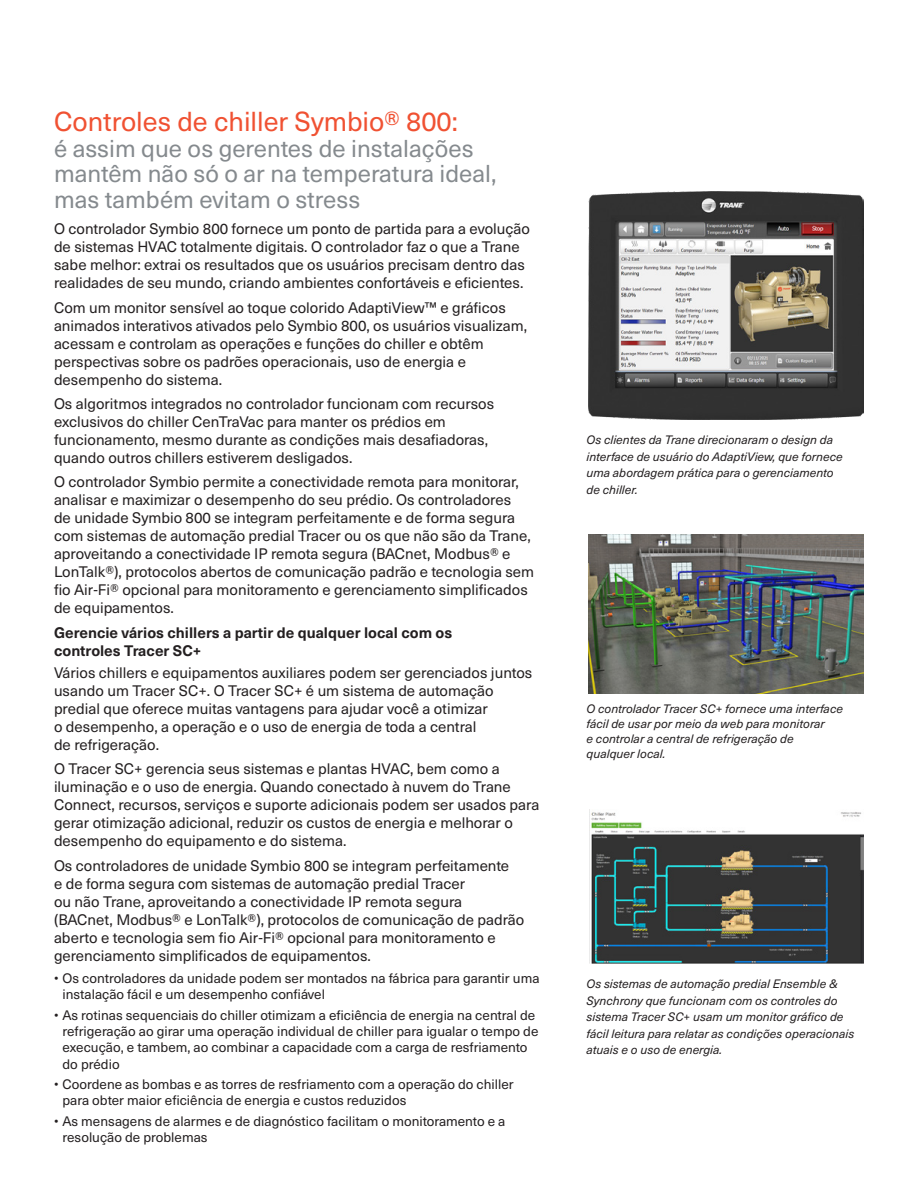
<style>
.page{position:relative;width:918px;height:1188px;background:#fff}
.page>*{position:absolute;margin:0;border:0;box-sizing:border-box;transform-origin:0 0}
.tit2{font:27px "Neue Haas Unica W1 G";color:#f05132}
.subtit{font:24px/25.5px "Neue Haas Unica W1 G";color:#858a8e}
.text2{font:15px/18px "Neue Haas Unica W1 G";color:#231f20}
.tit{font:700 15px/18px "Neue Haas Unica W1 G";color:#231f20}
.t1{font:13.5px/16.2px "Neue Haas Unica W1 G";color:#231f20}
.italic{font:italic 12px/16.5px "Neue Haas Unica W1 G";color:#231f20}
</style>
<div class="page">
<img style="left:589px;top:192px;width:275px;height:227px">
<img style="left:589px;top:535px;width:275px;height:159px">
<img style="left:591px;top:812px;width:273px;height:151px">
<p class="tit2" style="left:54px;top:102px;width:405px">Controles de chiller Symbio® 800:</p>
<p class="subtit" style="left:54px;top:134px;width:444px">é assim que os gerentes de instalações mantêm não só o ar na temperatura ideal, mas também evitam o stress</p>
<p class="text2" style="left:54px;top:219px;width:478px">O controlador Symbio 800 fornece um ponto de partida para a evolução de sistemas HVAC totalmente digitais. O controlador faz o que a Trane sabe melhor: extrai os resultados que os usuários precisam dentro das realidades de seu mundo, criando ambientes confortáveis e eficientes.</p>
<p class="text2" style="left:54px;top:297px;width:475px">Com um monitor sensível ao toque colorido AdaptiView™ e gráficos animados interativos ativados pelo Symbio 800, os usuários visualizam, acessam e controlam as operações e funções do chiller e obtêm perspectivas sobre os padrões operacionais, uso de energia e desempenho do sistema.</p>
<p class="text2" style="left:54px;top:394px;width:442px">Os algoritmos integrados no controlador funcionam com recursos exclusivos do chiller CenTraVac para manter os prédios em funcionamento, mesmo durante as condições mais desafiadoras, quando outros chillers estiverem desligados.</p>
<p class="text2" style="left:54px;top:472px;width:482px">O controlador Symbio permite a conectividade remota para monitorar, analisar e maximizar o desempenho do seu prédio. Os controladores<br>de unidade Symbio 800 se integram perfeitamente e de forma segura com sistemas de automação predial Tracer ou os que não são da Trane, aproveitando a conectividade IP remota segura (BACnet, Modbus® e LonTalk®), protocolos abertos de comunicação padrão e tecnologia sem fio Air-Fi® opcional para monitoramento e gerenciamento simplificados de equipamentos.</p>
<p class="tit" style="left:54px;top:622px;width:400px">Gerencie vários chillers a partir de qualquer local com os controles Tracer SC+</p>
<p class="text2" style="left:54px;top:663px;width:480px">Vários chillers e equipamentos auxiliares podem ser gerenciados juntos usando um Tracer SC+. O Tracer SC+ é um sistema de automação predial que oferece muitas vantagens para ajudar você a otimizar<br>o desempenho, a operação e o uso de energia de toda a central<br>de refrigeração.</p>
<p class="text2" style="left:54px;top:759px;width:487px">O Tracer SC+ gerencia seus sistemas e plantas HVAC, bem como a iluminação e o uso de energia. Quando conectado à nuvem do Trane Connect, recursos, serviços e suporte adicionais podem ser usados para gerar otimização adicional, reduzir os custos de energia e melhorar o desempenho do equipamento e do sistema.</p>
<p class="text2" style="left:54px;top:856px;width:472px">Os controladores de unidade Symbio 800 se integram perfeitamente<br>e de forma segura com sistemas de automação predial Tracer<br>ou não Trane, aproveitando a conectividade IP remota segura (BACnet, Modbus® e LonTalk®), protocolos de comunicação de padrão aberto e tecnologia sem fio Air-Fi® opcional para monitoramento e gerenciamento simplificados de equipamentos.</p>
<p class="t1" style="left:63px;top:970px;width:479px;text-indent:-9px">• Os controladores da unidade podem ser montados na fábrica para garantir uma instalação fácil e um desempenho confiável</p>
<p class="t1" style="left:63px;top:1006px;width:478px;text-indent:-9px">• As rotinas sequenciais do chiller otimizam a eficiência de energia na central de refrigeração ao girar uma operação individual de chiller para igualar o tempo de execução, e tambem, ao combinar a capacidade com a carga de resfriamento do prédio</p>
<p class="t1" style="left:63px;top:1075px;width:453px;text-indent:-9px">• Coordene as bombas e as torres de resfriamento com a operação do chiller para obter maior eficiência de energia e custos reduzidos</p>
<p class="t1" style="left:63px;top:1112px;width:444px;text-indent:-9px">• As mensagens de alarmes e de diagnóstico facilitam o monitoramento e a resolução de problemas</p>
<p class="italic" style="left:587px;top:431px;width:258px">Os clientes da Trane direcionaram o design da interface de usuário do AdaptiView, que fornece uma abordagem prática para o gerenciamento de chiller.</p>
<p class="italic" style="left:587px;top:701px;width:258px;line-height:15px">O controlador Tracer SC+ fornece uma interface fácil de usar por meio da web para monitorar<br>e controlar a central de refrigeração de qualquer local.</p>
<p class="italic" style="left:587px;top:975px;width:269px">Os sistemas de automação predial Ensemble &amp; Synchrony que funcionam com os controles do sistema Tracer SC+ usam um monitor gráfico de fácil leitura para relatar as condições operacionais atuais e o uso de energia.</p>
</div>
